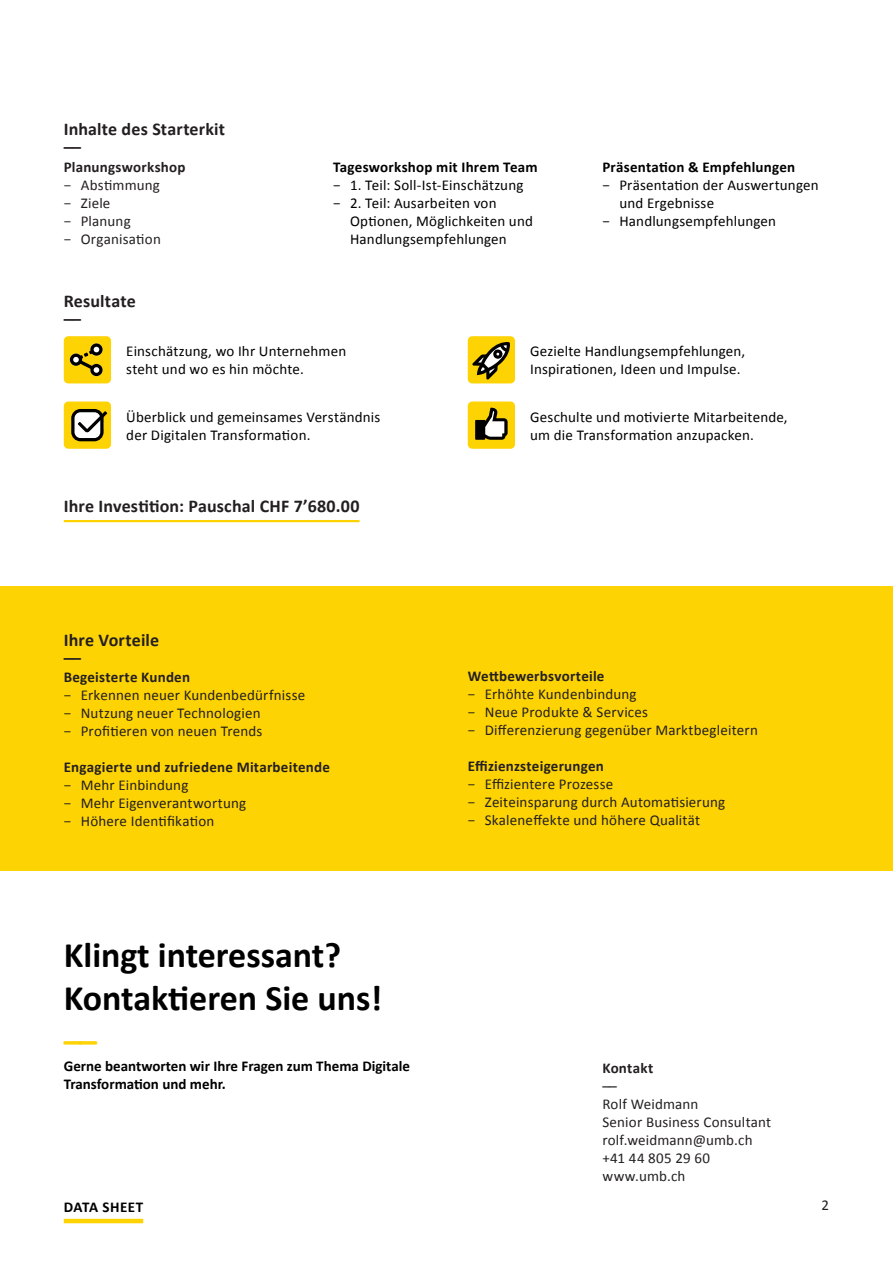
<style>
.page{position:relative;width:893px;height:1263px;background:#fff}
.page>*{position:absolute;margin:0;border:0;box-sizing:border-box;transform-origin:0 0}
.t1{font:700 36px/43.2px "Calibri";color:#000}
.t2{font:700 36px "Calibri";color:#fed304}
.t3{font:700 18px/18px "Calibri";letter-spacing:.005em;color:#231f20}
.t4{font:15px/18px "Calibri";letter-spacing:.01em;color:#231f20}
.t5{font:15px/18px "Calibri";letter-spacing:.01em;color:#000}
.t6{font:700 15px/18px "Calibri";color:#000}
.t7{font:700 15px "Calibri";letter-spacing:.015em;color:#231f20}
.t8{font:700 15px "Calibri";letter-spacing:.03em;color:#000}
</style>
<div class="page">
<hr style="left:64px;top:1219px;width:79px;height:4px;background:#fed304">
<hr style="left:64px;top:520px;width:296px;height:2px;background:#fed304">
<div style="left:0;top:586px;width:893px;height:285px;background:#fed304"></div>
<div style="left:64px;top:401px;width:47px;height:48px;background:#fed304;border-radius:5px"></div>
<svg style="left:71px;top:409px;width:36px;height:32px"></svg>
<div style="left:64px;top:336px;width:47px;height:47px;background:#fed304;border-radius:5px"></div>
<svg style="left:70px;top:343px;width:33px;height:33px"></svg>
<div style="left:468px;top:336px;width:47px;height:47px;background:#fed304;border-radius:5px"></div>
<svg style="left:472px;top:342px;width:38px;height:38px"></svg>
<div style="left:468px;top:401px;width:47px;height:48px;background:#fed304;border-radius:5px"></div>
<svg style="left:475px;top:407px;width:33px;height:33px"></svg>
<p class="t3" style="left:64px;top:119px;width:163px">Inhalte des Starterkit ––</p>
<p class="t7" style="left:64px;top:156px;width:123px">Planungsworkshop</p>
<p class="t4" style="left:64px;top:175px;width:99px">− Abstimmung − Ziele<br>− Planung<br>− Organisation</p>
<p class="t3" style="left:64px;top:292px;width:73px">Resultate ––</p>
<p class="t6" style="left:333px;top:157px;width:206px">Tagesworkshop mit Ihrem Team</p>
<p class="t5" style="left:333px;top:175px;width:192px">− 1. Teil: Soll-Ist-Einschätzung − 2. Teil: Ausarbeiten von</p>
<p class="t5" style="left:350px;top:211px;width:184px">Optionen, Möglichkeiten und<br>Handlungsempfehlungen</p>
<p class="t6" style="left:602px;top:157px;width:194px">Präsentation &amp; Empfehlungen</p>
<p class="t5" style="left:602px;top:175px;width:218px">− Präsentation der Auswertungen</p>
<p class="t5" style="left:619px;top:193px;width:96px">und Ergebnisse</p>
<p class="t5" style="left:602px;top:211px;width:175px">− Handlungsempfehlungen</p>
<p class="t5" style="left:126px;top:342px;width:222px">Einschätzung, wo Ihr Unternehmen steht und wo es hin möchte.</p>
<p class="t5" style="left:530px;top:342px;width:216px">Gezielte Handlungsempfehlungen,<br>Inspirationen, Ideen und Impulse.</p>
<p class="t5" style="left:530px;top:407px;width:259px">Geschulte und motivierte Mitarbeitende, um die Transformation anzupacken.</p>
<p class="t5" style="left:126px;top:407px;width:256px">Überblick und gemeinsames Verständnis der Digitalen Transformation.</p>
<p class="t3" style="left:64px;top:496px;width:297px">Ihre Investition: Pauschal CHF 7’680.00</p>
<p class="t3" style="left:64px;top:630px;width:97px">Ihre Vorteile ––</p>
<p class="t7" style="left:64px;top:666px;width:128px">Begeisterte Kunden</p>
<p class="t4" style="left:64px;top:685px;width:243px">− Erkennen neuer Kundenbedürfnisse − Nutzung neuer Technologien<br>− Profitieren von neuen Trends</p>
<p class="t7" style="left:64px;top:756px;width:268px">Engagierte und zufriedene Mitarbeitende</p>
<p class="t4" style="left:64px;top:775px;width:184px">− Mehr Einbindung<br>− Mehr Eigenverantwortung − Höhere Identifikation</p>
<h1 class="t1" style="left:64px;top:932px;width:320px">Klingt interessant?<br>Kontaktieren Sie uns!</h1>
<h1 class="t2" style="left:64px;top:1016px;width:35px">––</h1>
<p class="t6" style="left:64px;top:1057px;width:348px">Gerne beantworten wir Ihre Fragen zum Thema Digitale<br>Transformation und mehr.</p>
<p class="t7" style="left:468px;top:665px;width:138px">Wettbewerbsvorteile</p>
<p class="t4" style="left:468px;top:684px;width:292px">− Erhöhte Kundenbindung<br>− Neue Produkte &amp; Services<br>− Differenzierung gegenüber Marktbegleitern</p>
<p class="t7" style="left:468px;top:755px;width:138px">Effizienzsteigerungen</p>
<p class="t4" style="left:468px;top:774px;width:259px">− Effizientere Prozesse<br>− Zeiteinsparung durch Automatisierung − Skaleneffekte und höhere Qualität</p>
<p class="t7" style="left:602px;top:1057px;width:52px">Kontakt</p>
<p class="t4" style="left:602px;top:1076px;width:170px">––<br>Rolf Weidmann<br>Senior Business Consultant rolf.weidmann@umb.ch +41 44 805 29 60 www.umb.ch</p>
<p class="t8" style="left:64px;top:1196px;width:81px">DATA SHEET</p>
<p class="t4" style="left:822px;top:1196px;width:9px">2</p>
</div>
